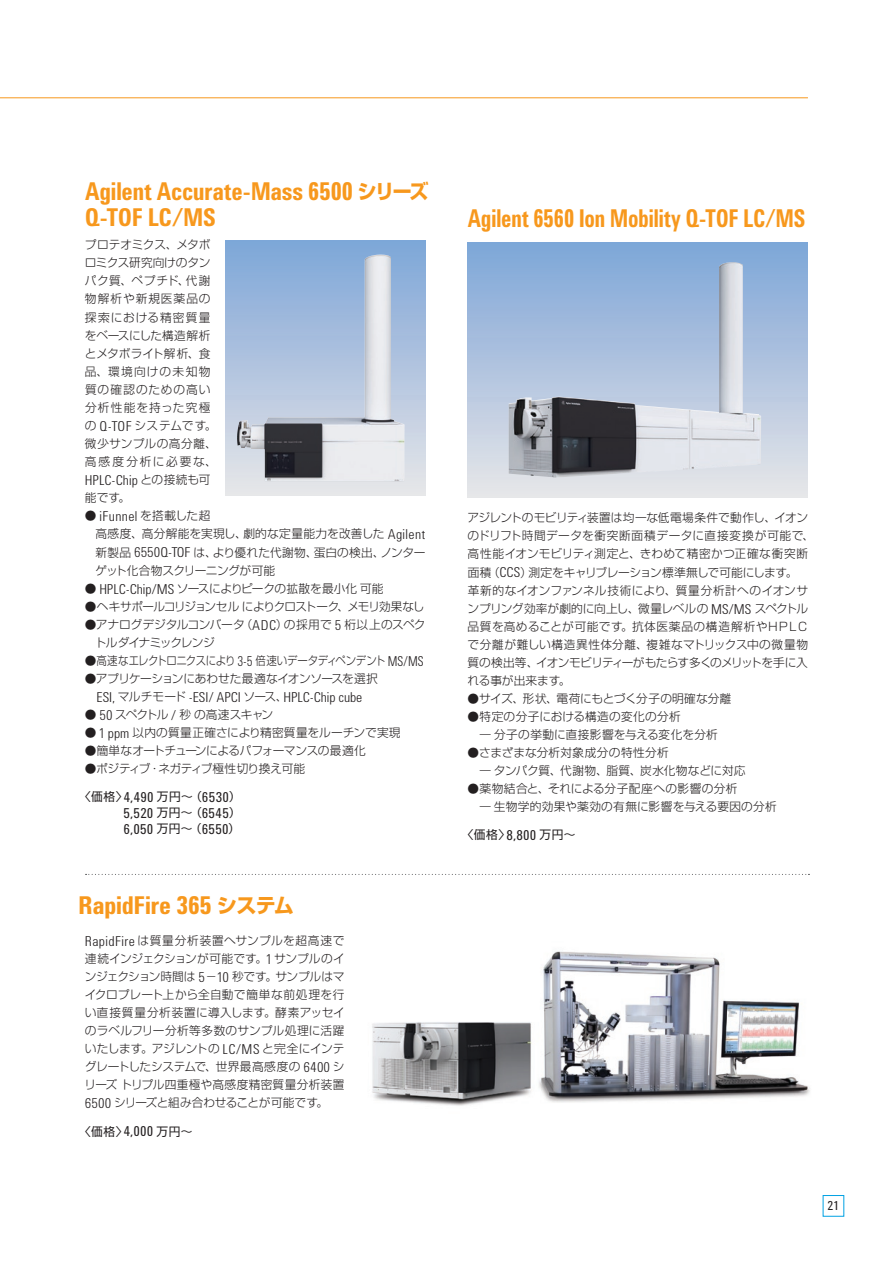
<style>
.page{position:relative;width:893px;height:1263px;background:#fff}
.page>*{position:absolute;margin:0;border:0;box-sizing:border-box;transform-origin:0 0}
.t1{font:700 25.2px/26.5px "Agilent Cond";letter-spacing:-.02em;color:#f7981d;scale:.95 1}
.t2{font:700 25.2px "Agilent Cond";letter-spacing:-.02em;color:#f7981d;scale:.87 1}
.t3{font:700 25.2px "Agilent Cond";letter-spacing:-.02em;color:#f7981d}
.t4{font:300 14.1px "Agilent Cond";color:#231f20}
.t5{font:14.1px/15.9px "Agilent Cond";letter-spacing:.02em;color:#231f20}
.t6{font:12.75px "Agilent Cond";color:#231f20}
.t7{font:300 11.7px/18px "Shin Go";letter-spacing:.005em;color:#231f20}
.t8{font:300 11.7px/18px "Shin Go";letter-spacing:.06em;color:#231f20}
.t9{font:300 11.7px/18px "Shin Go";letter-spacing:-.035em;color:#231f20}
.t10{font:11.7px "Shin Go";letter-spacing:.045em;color:#231f20}
.t11{font:300 11.7px/18.1px "Shin Go";letter-spacing:.025em;color:#231f20}
.t12{font:300 11.7px "Shin Go";letter-spacing:-.03em;color:#231f20}
.t13{font:300 11.7px "Shin Go";letter-spacing:-.055em;color:#231f20}
.t14{font:300 11.7px "Shin Go";letter-spacing:-.045em;color:#231f20}
.t15{font:300 11.7px "Shin Go";letter-spacing:-.04em;color:#231f20}
.t16{font:300 11.7px "Shin Go";letter-spacing:-.06em;color:#231f20}
.s1{font-family:"Shin Go";font-size:20.25px}
.s2{font-family:"Agilent Cond";font-size:14.1px}
.s3{font-family:"Shin Go";font-size:11.7px}
</style>
<div class="page">
<div style="left:823px;top:1195px;width:21px;height:21px;border:1px solid #00a1e3"></div>
<svg style="left:225px;top:240px;width:200px;height:255px;background:#afbccf"></svg>
<img style="left:248px;top:255px;width:132px;height:172px">
<svg style="left:86px;top:874px;width:723px;height:1px"></svg>
<hr style="left:0;top:98px;width:808px;height:1px;background:#f7981d">
<div style="left:468px;top:242px;width:340px;height:255px;background:linear-gradient(to bottom,#7da5d7,#e6e5e8)"></div>
<img style="left:372px;top:951px;width:438px;height:155px">
<img style="left:509px;top:262px;width:252px;height:215px">
<h1 class="t1" style="left:85px;top:177px;width:364px">Agilent Accurate-Mass 6500 <span class="s1">シリーズ<br></span>Q-TOF LC/MS</h1>
<p class="t8" style="left:85px;top:235px;width:133px">プロテオミクス、メタボロミクス研究向けのタンパク質、ペプチド、代謝物解析や新規医薬品の探索における精密質量をベースにした構造解析とメタボライト解析、食品、環境向けの未知物質の確認のための高い分析性能を持った究極の <span class="s2">Q-TOF</span> システムです。微少サンプルの高分離、高感度分析に必要な、</p>
<p class="t4" style="left:85px;top:472px;width:127px">HPLC-Chip <span class="s3">との接続も可</span></p>
<p class="t7" style="left:85px;top:488px;width:47px">能です。</p>
<p class="t7" style="left:96px;top:506px;width:331px;text-indent:-11px">● <span class="s2">iFunnel</span> を搭載した超<br>高感度、高分解能を実現し、劇的な定量能力を改善した <span class="s2">Agilent</span>新製品 <span class="s2">6550Q-TOF</span> は、より優れた代謝物、蛋白の検出、ノンターゲット化合物スクリーニングが可能</p>
<p class="t7" style="left:85px;top:579px;width:300px">● <span class="s2">HPLC-Chip/MS</span> ソースによりピークの拡散を最小化可能</p>
<p class="t13" style="left:85px;top:599px;width:341px">●ヘキサポールコリジョンセルによりクロストーク、メモリ効果なし</p>
<p class="t9" style="left:95px;top:615px;width:332px;text-indent:-10px">●アナログデジタルコンバータ（<span class="s2">ADC</span>）の採用で <span class="s2">5</span> 桁以上のスペクトルダイナミックレンジ</p>
<p class="t12" style="left:85px;top:653px;width:340px">●高速なエレクトロニクスにより <span class="s2">3-5</span> 倍速いデータディペンデント <span class="s2">MS/MS</span></p>
<p class="t9" style="left:85px;top:669px;width:295px">●アプリケーションにあわせた最適なイオンソースを選択</p>
<p class="t4" style="left:97px;top:689px;width:267px">ESI, <span class="s3">マルチモード</span> -ESI/ APCI <span class="s3">ソース、</span>HPLC-Chip cube</p>
<p class="t16" style="left:85px;top:707px;width:190px">● <span class="s2">50</span> スペクトル <span class="s2">/</span> 秒の高速スキャン</p>
<p class="t7" style="left:85px;top:723px;width:317px">● <span class="s2">1 ppm</span> 以内の質量正確さにより精密質量をルーチンで実現</p>
<p class="t14" style="left:85px;top:743px;width:283px">●簡単なオートチューンによるパフォーマンスの最適化</p>
<p class="t15" style="left:85px;top:761px;width:222px">●ポジティブ・ネガティブ極性切り換え可能</p>
<p class="t10" style="left:79px;top:789px;width:163px">〈価格〉<span class="s2">4,490</span> 万円～（<span class="s2">6530</span>）</p>
<p class="t5" style="left:124px;top:805px;width:119px">5,520 <span class="s3">万円～（</span>6545<span class="s3">）<br></span>6,050 <span class="s3">万円～（</span>6550<span class="s3">）</span></p>
<h1 class="t3" style="left:78px;top:891px;width:217px">RapidFire 365 <span class="s1">システム</span></h1>
<p class="t7" style="left:85px;top:931px;width:262px;text-align:justify"><span class="s2">RapidFire</span> は質量分析装置へサンプルを超高速で連続インジェクションが可能です。<span class="s2">1</span> サンプルのインジェクション時間は <span class="s2">5</span>－<span class="s2">10</span> 秒です。サンプルはマイクロプレート上から全自動で簡単な前処理を行い直接質量分析装置に導入します。酵素アッセイのラベルフリー分析等多数のサンプル処理に活躍いたします。アジレントの <span class="s2">LC/MS</span> と完全にインテグレートしたシステムで、世界最高感度の <span class="s2">6400</span> シリーズトリプル四重極や高感度精密質量分析装置<span class="s2">6500</span> シリーズと組み合わせることが可能です。</p>
<p class="t10" style="left:79px;top:1123px;width:115px">〈価格〉<span class="s2">4,000</span> 万円～</p>
<h1 class="t2" style="left:468px;top:204px;width:390px">Agilent 6560 Ion Mobility Q-TOF LC/MS</h1>
<p class="t7" style="left:467px;top:508px;width:348px">アジレントのモビリティ装置は均一な低電場条件で動作し、イオンのドリフト時間データを衝突断面積データに直接変換が可能で、高性能イオンモビリティ測定と、きわめて精密かつ正確な衝突断面積（<span class="s2">CCS</span>）測定をキャリブレーション標準無しで可能にします。<br>革新的なイオンファンネル技術により、質量分析計へのイオンサンプリング効率が劇的に向上し、微量レベルの <span class="s2">MS/MS</span> スペクトル品質を高めることが可能です。抗体医薬品の構造解析やＨＰＬＣで分離が難しい構造異性体分離、複雑なマトリックス中の微量物質の検出等、イオンモビリティーがもたらす多くのメリットを手に入れる事が出来ます。</p>
<p class="t7" style="left:468px;top:689px;width:265px">●サイズ、形状、電荷にもとづく分子の明確な分離</p>
<p class="t11" style="left:479px;top:707px;width:240px;text-indent:-12px">●特定の分子における構造の変化の分析<br>̶ 分子の挙動に直接影響を与える変化を分析</p>
<p class="t7" style="left:479px;top:743px;width:268px;text-indent:-12px">●さまざまな分析対象成分の特性分析<br>̶ タンパク質、代謝物、脂質、炭水化物などに対応</p>
<p class="t7" style="left:479px;top:779px;width:299px;text-indent:-12px">●薬物結合と、それによる分子配座への影響の分析<br>̶ 生物学的効果や薬効の有無に影響を与える要因の分析</p>
<p class="t10" style="left:462px;top:827px;width:115px">〈価格〉<span class="s2">8,800</span> 万円～</p>
<p class="t6" style="left:827px;top:1198px;width:13px">21</p>
</div>
